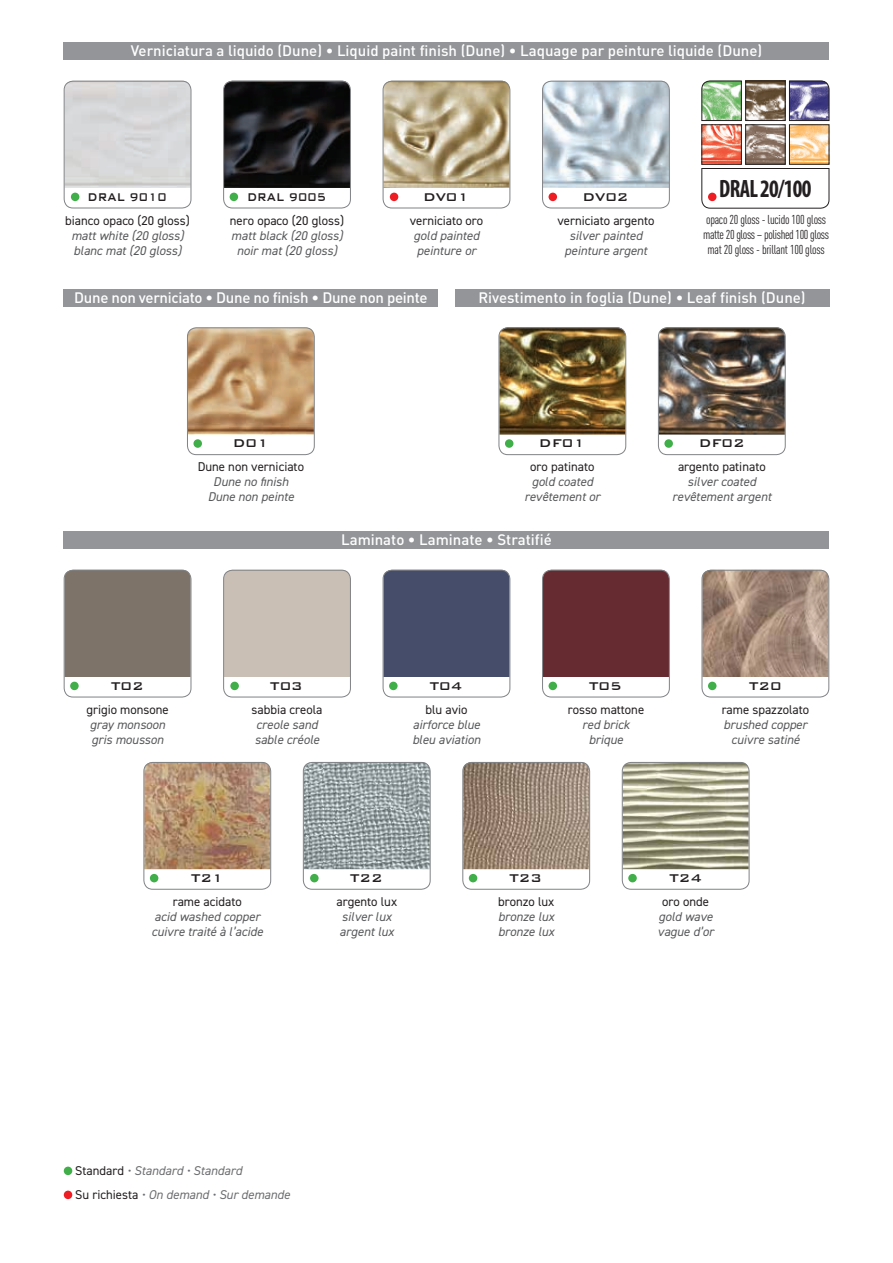
<style>
.page{position:relative;width:893px;height:1263px;background:#fff}
.page>*{position:absolute;margin:0;border:0;box-sizing:border-box;transform-origin:0 0}
.t1{font:700 condensed 25.2px "Myriad Pro";letter-spacing:-.03em;color:#231f20;scale:.9 1}
.t2{font:500 15px "DIN Pro";color:#fff}
.t3{font:500 15px "Bank Gothic BT";color:#231f20}
.t4{font:500 15px "DIN Pro";letter-spacing:-.02em;color:#fff}
.t5{font:500 15px "Bank Gothic BT";color:#231f20;scale:.8 1}
.t6{font:italic 12.75px/15px "DIN2014";color:#57585a}
.t7{font:12.75px "DIN2014";color:#231f20}
.t8{font:condensed 12.75px/15.3px "DIN Pro";letter-spacing:-.02em;color:#231f20;text-align:center}
.t9{font:italic 12.75px/24px "DIN2014";color:#6c6d70}
.s1{font-style:normal;color:#231f20}
</style>
<div class="page">
<div style="left:383px;top:570px;width:126px;height:107px;background:#464d6a"></div>
<div style="left:224px;top:570px;width:126px;height:107px;background:#c9bfb5"></div>
<div style="left:65px;top:570px;width:126px;height:107px;background:#7d7369"></div>
<div style="left:543px;top:570px;width:126px;height:107px;background:#662b31"></div>
<img style="left:702px;top:570px;width:126px;height:107px">
<img style="left:144px;top:762px;width:126px;height:107px">
<img style="left:304px;top:762px;width:125px;height:107px">
<img style="left:623px;top:762px;width:126px;height:107px">
<img style="left:464px;top:762px;width:125px;height:107px">
<div style="left:303px;top:762px;width:128px;height:128px;border:1px solid #808285;border-radius:9px"></div>
<div style="left:462px;top:762px;width:128px;height:128px;border:1px solid #808285;border-radius:9px"></div>
<div style="left:144px;top:762px;width:127px;height:128px;border:1px solid #808285;border-radius:9px"></div>
<div style="left:64px;top:570px;width:127px;height:127px;border:1px solid #808285;border-radius:9px"></div>
<div style="left:223px;top:570px;width:128px;height:127px;border:1px solid #808285;border-radius:9px"></div>
<div style="left:383px;top:570px;width:127px;height:127px;border:1px solid #808285;border-radius:9px"></div>
<div style="left:702px;top:570px;width:127px;height:127px;border:1px solid #808285;border-radius:9px"></div>
<div style="left:70px;top:682px;width:9px;height:8px;background:#40ae49;border-radius:50%"></div>
<img style="left:189px;top:329px;width:124px;height:106px">
<div style="left:187px;top:327px;width:128px;height:128px;border:1px solid #808285;border-radius:9px"></div>
<div style="left:193px;top:439px;width:9px;height:9px;background:#40ae49;border-radius:50%"></div>
<div style="left:150px;top:874px;width:8px;height:8px;background:#40ae49;border-radius:50%"></div>
<div style="left:230px;top:682px;width:9px;height:8px;background:#40ae49;border-radius:50%"></div>
<div style="left:64px;top:81px;width:127px;height:127px;border:1px solid #808285;border-radius:9px"></div>
<div style="left:71px;top:193px;width:8px;height:8px;background:#40ae49;border-radius:50%"></div>
<img style="left:383px;top:81px;width:126px;height:107px">
<div style="left:383px;top:81px;width:127px;height:127px;border:1px solid #808285;border-radius:9px"></div>
<div style="left:390px;top:193px;width:8px;height:8px;background:#ee1d23;border-radius:50%"></div>
<div style="left:310px;top:874px;width:9px;height:8px;background:#40ae49;border-radius:50%"></div>
<div style="left:389px;top:682px;width:9px;height:8px;background:#40ae49;border-radius:50%"></div>
<img style="left:224px;top:81px;width:126px;height:107px">
<div style="left:223px;top:81px;width:128px;height:127px;border:1px solid #808285;border-radius:9px"></div>
<div style="left:230px;top:193px;width:8px;height:8px;background:#40ae49;border-radius:50%"></div>
<img style="left:543px;top:81px;width:126px;height:107px">
<div style="left:542px;top:81px;width:128px;height:127px;border:1px solid #808285;border-radius:9px"></div>
<div style="left:549px;top:193px;width:8px;height:8px;background:#ee1d23;border-radius:50%"></div>
<svg style="left:701px;top:168px;width:128px;height:41px"></svg>
<svg style="left:789px;top:81px;width:40px;height:40px;background:#7774a0"></svg>
<svg style="left:701px;top:81px;width:41px;height:40px;background:#99c293"></svg>
<img style="left:747px;top:83px;width:36px;height:36px">
<div style="left:745px;top:81px;width:40px;height:40px;border:1px solid #231f20"></div>
<img style="left:747px;top:127px;width:36px;height:35px">
<img style="left:791px;top:127px;width:36px;height:35px">
<img style="left:704px;top:127px;width:36px;height:35px">
<div style="left:708px;top:193px;width:8px;height:8px;background:#ee1d23;border-radius:50%"></div>
<div style="left:469px;top:874px;width:8px;height:8px;background:#40ae49;border-radius:50%"></div>
<div style="left:542px;top:570px;width:128px;height:127px;border:1px solid #808285;border-radius:9px"></div>
<div style="left:549px;top:682px;width:8px;height:8px;background:#40ae49;border-radius:50%"></div>
<div style="left:708px;top:682px;width:8px;height:8px;background:#40ae49;border-radius:50%"></div>
<img style="left:499px;top:327px;width:126px;height:108px">
<div style="left:499px;top:327px;width:127px;height:128px;border:1px solid #808285;border-radius:9px"></div>
<div style="left:505px;top:439px;width:8px;height:9px;background:#40ae49;border-radius:50%"></div>
<img style="left:659px;top:329px;width:125px;height:106px">
<div style="left:658px;top:327px;width:128px;height:128px;border:1px solid #808285;border-radius:9px"></div>
<div style="left:664px;top:439px;width:9px;height:9px;background:#40ae49;border-radius:50%"></div>
<div style="left:622px;top:762px;width:127px;height:128px;border:1px solid #808285;border-radius:9px"></div>
<div style="left:628px;top:874px;width:9px;height:8px;background:#40ae49;border-radius:50%"></div>
<div style="left:64px;top:43px;width:765px;height:17px;background:#939598"></div>
<div style="left:64px;top:531px;width:765px;height:18px;background:#939598"></div>
<div style="left:64px;top:289px;width:374px;height:17px;background:#939598"></div>
<div style="left:455px;top:289px;width:374px;height:17px;background:#939598"></div>
<div style="left:64px;top:1166px;width:8px;height:9px;background:#40ae49;border-radius:50%"></div>
<div style="left:64px;top:1190px;width:8px;height:9px;background:#ee1d23;border-radius:50%"></div>
<p class="t2" style="left:131px;top:39px;width:633px">Verniciatura a liquido (Dune) • Liquid paint finish (Dune) • Laquage par peinture liquide (Dune)</p>
<p class="t5" style="left:88px;top:188px;width:100px">DRAL 9010</p>
<p class="t7" style="left:65px;top:212px;width:126px">bianco opaco (20 gloss)</p>
<p class="t6" style="left:71px;top:228px;width:114px">matt white (20 gloss) blanc mat (20 gloss)</p>
<p class="t5" style="left:247px;top:188px;width:100px">DRAL 9005</p>
<p class="t7" style="left:230px;top:212px;width:116px">nero opaco (20 gloss)</p>
<p class="t6" style="left:231px;top:228px;width:113px;text-align:center">matt black (20 gloss) noir mat (20 gloss)</p>
<p class="t3" style="left:423px;top:188px;width:48px">DV01</p>
<p class="t7" style="left:410px;top:212px;width:75px">verniciato oro</p>
<p class="t6" style="left:414px;top:228px;width:67px">gold painted peinture or</p>
<p class="t3" style="left:582px;top:188px;width:48px">DV02</p>
<p class="t7" style="left:557px;top:212px;width:99px">verniciato argento</p>
<p class="t6" style="left:565px;top:228px;width:84px;text-align:center">silver painted peinture argent</p>
<h1 class="t1" style="left:719px;top:173px;width:104px">DRAL 20/100</h1>
<p class="t8" style="left:703px;top:211px;width:127px">opaco 20 gloss - lucido 100 gloss matte 20 gloss – polished 100 gloss mat 20 gloss - brillant 100 gloss</p>
<p class="t4" style="left:74px;top:285px;width:355px">Dune non verniciato • Dune no finish • Dune non peinte</p>
<p class="t2" style="left:478px;top:285px;width:329px">Rivestimento in foglia (Dune) • Leaf finish (Dune)</p>
<p class="t3" style="left:233px;top:435px;width:37px">D01</p>
<p class="t7" style="left:198px;top:459px;width:108px">Dune non verniciato</p>
<p class="t6" style="left:208px;top:474px;width:88px;text-align:center">Dune no finish<br>Dune non peinte</p>
<p class="t3" style="left:539px;top:435px;width:47px">DF01</p>
<p class="t7" style="left:530px;top:459px;width:66px">oro patinato</p>
<p class="t6" style="left:524px;top:474px;width:77px;text-align:center">gold coated revêtement or</p>
<p class="t2" style="left:341px;top:528px;width:212px">Laminato • Laminate • Stratifié</p>
<p class="t3" style="left:699px;top:435px;width:47px">DF02</p>
<p class="t7" style="left:678px;top:459px;width:89px">argento patinato</p>
<p class="t6" style="left:672px;top:474px;width:101px;text-align:center">silver coated revêtement argent</p>
<p class="t3" style="left:111px;top:677px;width:34px">T02</p>
<p class="t7" style="left:86px;top:701px;width:84px">grigio monsone</p>
<p class="t6" style="left:90px;top:716px;width:77px">gray monsoon gris mousson</p>
<p class="t3" style="left:270px;top:677px;width:34px">T03</p>
<p class="t7" style="left:252px;top:701px;width:72px">sabbia creola</p>
<p class="t6" style="left:255px;top:716px;width:66px">creole sand sable créole</p>
<p class="t3" style="left:430px;top:677px;width:34px">T04</p>
<p class="t7" style="left:425px;top:701px;width:44px">blu avio</p>
<p class="t6" style="left:412px;top:716px;width:70px">airforce blue bleu aviation</p>
<p class="t3" style="left:589px;top:677px;width:34px">T05</p>
<p class="t7" style="left:568px;top:701px;width:78px">rosso mattone</p>
<p class="t6" style="left:582px;top:716px;width:49px;text-align:center">red brick brique</p>
<p class="t3" style="left:749px;top:677px;width:34px">T20</p>
<p class="t7" style="left:722px;top:701px;width:89px">rame spazzolato</p>
<p class="t6" style="left:724px;top:716px;width:85px;text-align:center">brushed copper cuivre satiné</p>
<p class="t3" style="left:191px;top:870px;width:34px">T21</p>
<p class="t7" style="left:173px;top:893px;width:71px">rame acidato</p>
<p class="t6" style="left:152px;top:909px;width:113px">acid washed copper cuivre traité à l’acide</p>
<p class="t3" style="left:350px;top:870px;width:34px">T22</p>
<p class="t7" style="left:336px;top:893px;width:62px">argento lux</p>
<p class="t6" style="left:340px;top:909px;width:56px">silver lux argent lux</p>
<p class="t3" style="left:509px;top:870px;width:34px">T23</p>
<p class="t7" style="left:498px;top:893px;width:58px">bronzo lux</p>
<p class="t6" style="left:498px;top:909px;width:58px">bronze lux bronze lux</p>
<p class="t3" style="left:669px;top:870px;width:34px">T24</p>
<p class="t7" style="left:662px;top:893px;width:48px">oro onde</p>
<p class="t6" style="left:658px;top:909px;width:58px">gold wave vague d’or</p>
<p class="t9" style="left:75px;top:1158px;width:216px"><span class="s1">Standard</span> • Standard • Standard<br><span class="s1">Su richiesta</span> • On demand • Sur demande</p>
</div>
